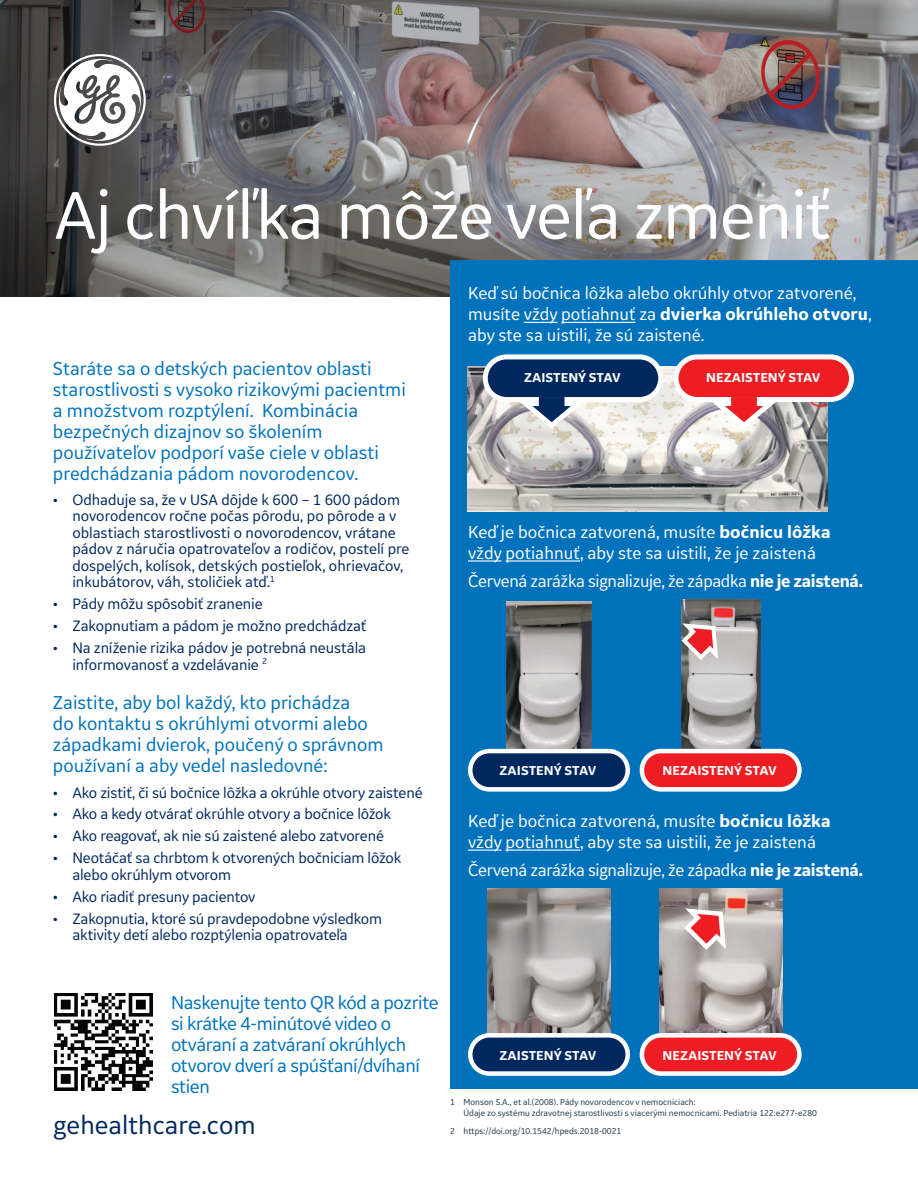
<style>
.page{position:relative;width:918px;height:1188px;background:#fff}
.page>*{position:absolute;margin:0;border:0;box-sizing:border-box;transform-origin:0 0}
.t1{font:70.5px "GE Inspira Sans";letter-spacing:-.02em;color:#fff}
.t2{font:27px "GE Inspira Sans";color:#00285f}
.t3{font:19.5px/21px "GE Inspira Sans";color:#0072bc}
.t4{font:19.5px/21px "GE Inspira Sans";letter-spacing:-.02em;color:#0072bc}
.t5{font:18px/21px "GE Inspira Sans";color:#fff}
.t6{font:18px "GE Inspira Sans";letter-spacing:-.02em;color:#fff}
.t7{font:15.75px/16.5px "GE Inspira Sans";letter-spacing:-.005em;color:#00285f}
.t8{font:700 13.5px "GE Inspira Sans";color:#fff}
.t9{font:9px/11.2px "GE Inspira Sans";color:#223847}
.s1{font-weight:700}
</style>
<div class="page">
<img style="left:0;top:0;width:918px;height:297px">
<div style="left:450px;top:260px;width:468px;height:829px;background:#0072bc"></div>
<img style="left:468px;top:366px;width:360px;height:145px">
<svg style="left:54px;top:54px;width:92px;height:92px"></svg>
<hr style="left:524px;top:322px;width:33px;height:1px;background:#fff">
<hr style="left:561px;top:322px;width:75px;height:1px;background:#fff">
<img style="left:55px;top:993px;width:97px;height:98px">
<hr style="left:468px;top:560px;width:34px;height:2px;background:#fff">
<hr style="left:506px;top:560px;width:74px;height:2px;background:#fff">
<hr style="left:468px;top:850px;width:34px;height:1px;background:#fff">
<hr style="left:506px;top:850px;width:74px;height:1px;background:#fff">
<div style="left:676px;top:357px;width:176px;height:43px;background:#ee1d23;border-radius:21px"></div>
<div style="left:674px;top:354px;width:180px;height:48px;border:5px solid #fff;border-radius:21px"></div>
<svg style="left:704px;top:396px;width:80px;height:36px;background:#d9abac"></svg>
<div style="left:485px;top:357px;width:176px;height:43px;background:#00285f;border-radius:21px"></div>
<div style="left:483px;top:354px;width:180px;height:48px;border:5px solid #fff;border-radius:21px"></div>
<svg style="left:512px;top:396px;width:80px;height:36px;background:#b1b7c2"></svg>
<img style="left:488px;top:889px;width:122px;height:144px">
<img style="left:659px;top:889px;width:123px;height:144px">
<img style="left:507px;top:602px;width:84px;height:147px">
<img style="left:681px;top:600px;width:79px;height:149px">
<svg style="left:681px;top:620px;width:40px;height:45px;background:#c99"></svg>
<svg style="left:681px;top:905px;width:48px;height:50px;background:#d19d9d"></svg>
<div style="left:470px;top:751px;width:158px;height:38px;background:#00285f;border-radius:19px"></div>
<div style="left:468px;top:749px;width:162px;height:43px;border:4px solid #fff;border-radius:19px"></div>
<div style="left:470px;top:1035px;width:158px;height:39px;background:#00285f;border-radius:19px"></div>
<div style="left:468px;top:1033px;width:162px;height:43px;border:4px solid #fff;border-radius:19px"></div>
<div style="left:642px;top:751px;width:157px;height:38px;background:#ee1d23;border-radius:19px"></div>
<div style="left:640px;top:749px;width:162px;height:43px;border:4px solid #fff;border-radius:19px"></div>
<div style="left:642px;top:1035px;width:157px;height:39px;background:#ee1d23;border-radius:19px"></div>
<div style="left:640px;top:1033px;width:162px;height:43px;border:4px solid #fff;border-radius:19px"></div>
<h1 class="t1" style="left:54px;top:172px;width:778px">Aj chvíľka môže veľa zmeniť</h1>
<p class="t3" style="left:53px;top:357px;width:354px">Staráte sa o detských pacientov oblasti starostlivosti s vysoko rizikovými pacientmi a množstvom rozptýlení. Kombinácia bezpečných dizajnov so školením používateľov podporí vaše ciele v oblasti predchádzania pádom novorodencov.</p>
<p class="t7" style="left:72px;top:491px;width:339px;text-indent:-19px">• Odhaduje sa, že v USA dôjde k 600 – 1 600 pádom novorodencov ročne počas pôrodu, po pôrode a v oblastiach starostlivosti o novorodencov, vrátane pádov z náručia opatrovateľov a rodičov, postelí pre dospelých, kolísok, detských postieľok, ohrievačov, inkubátorov, váh, stoličiek atď.<sup>1</sup></p>
<p class="t7" style="left:53px;top:595px;width:211px">• Pády môžu spôsobiť zranenie</p>
<p class="t7" style="left:53px;top:617px;width:315px">• Zakopnutiam a pádom je možno predchádzať</p>
<p class="t7" style="left:72px;top:639px;width:295px;text-indent:-19px">• Na zníženie rizika pádov je potrebná neustála informovanosť a vzdelávanie <sup>2</sup></p>
<p class="t3" style="left:53px;top:692px;width:332px">Zaistite, aby bol každý, kto prichádza<br>do kontaktu s okrúhlymi otvormi alebo západkami dvierok, poučený o správnom používaní a aby vedel nasledovné:</p>
<p class="t7" style="left:53px;top:784px;width:371px">• Ako zistiť, či sú bočnice lôžka a okrúhle otvory zaistené</p>
<p class="t7" style="left:53px;top:806px;width:340px">• Ako a kedy otvárať okrúhle otvory a bočnice lôžok</p>
<p class="t7" style="left:53px;top:827px;width:333px">• Ako reagovať, ak nie sú zaistené alebo zatvorené</p>
<p class="t7" style="left:72px;top:849px;width:330px;text-indent:-19px">• Neotáčať sa chrbtom k otvorených bočniciam lôžok alebo okrúhlym otvorom</p>
<p class="t7" style="left:53px;top:888px;width:204px">• Ako riadiť presuny pacientov</p>
<p class="t7" style="left:72px;top:910px;width:311px;text-indent:-19px">• Zakopnutia, ktoré sú pravdepodobne výsledkom aktivity detí alebo rozptýlenia opatrovateľa</p>
<p class="t5" style="left:468px;top:282px;width:405px">Keď sú bočnica lôžka alebo okrúhly otvor zatvorené, musíte vždy potiahnuť za <span class="s1">dvierka okrúhleho otvoru</span>, aby ste sa uistili, že sú zaistené.</p>
<p class="t8" style="left:524px;top:370px;width:98px">ZAISTENÝ STAV</p>
<p class="t8" style="left:706px;top:370px;width:116px">NEZAISTENÝ STAV</p>
<p class="t5" style="left:468px;top:521px;width:364px">Keď je bočnica zatvorená, musíte <span class="s1">bočnicu lôžka </span>vždy potiahnuť, aby ste sa uistili, že je zaistená</p>
<p class="t6" style="left:468px;top:570px;width:396px">Červená zarážka signalizuje, že západka <span class="s1">nie je zaistená.</span></p>
<p class="t8" style="left:500px;top:763px;width:98px">ZAISTENÝ STAV</p>
<p class="t8" style="left:663px;top:763px;width:116px">NEZAISTENÝ STAV</p>
<p class="t5" style="left:468px;top:810px;width:364px">Keď je bočnica zatvorená, musíte <span class="s1">bočnicu lôžka </span>vždy potiahnuť, aby ste sa uistili, že je zaistená</p>
<p class="t6" style="left:468px;top:859px;width:396px">Červená zarážka signalizuje, že západka <span class="s1">nie je zaistená.</span></p>
<p class="t4" style="left:171px;top:991px;width:269px">Naskenujte tento QR kód a pozrite si krátke 4-minútové video o otváraní a zatváraní okrúhlych otvorov dverí a spúšťaní/dvíhaní stien</p>
<h2 class="t2" style="left:54px;top:1108px;width:204px">gehealthcare.com</h2>
<p class="t8" style="left:500px;top:1047px;width:98px">ZAISTENÝ STAV</p>
<p class="t8" style="left:663px;top:1047px;width:116px">NEZAISTENÝ STAV</p>
<p class="t9" style="left:464px;top:1096px;width:355px;text-indent:-14px">1 Monson S.A., et al.(2008). Pády novorodencov v nemocniciach:<br>Údaje zo systému zdravotnej starostlivosti s viacerými nemocnicami. Pediatria 122:e277-e280</p>
<p class="t9" style="left:450px;top:1125px;width:173px">2 https://doi.org/10.1542/hpeds.2018-0021</p>
</div>
